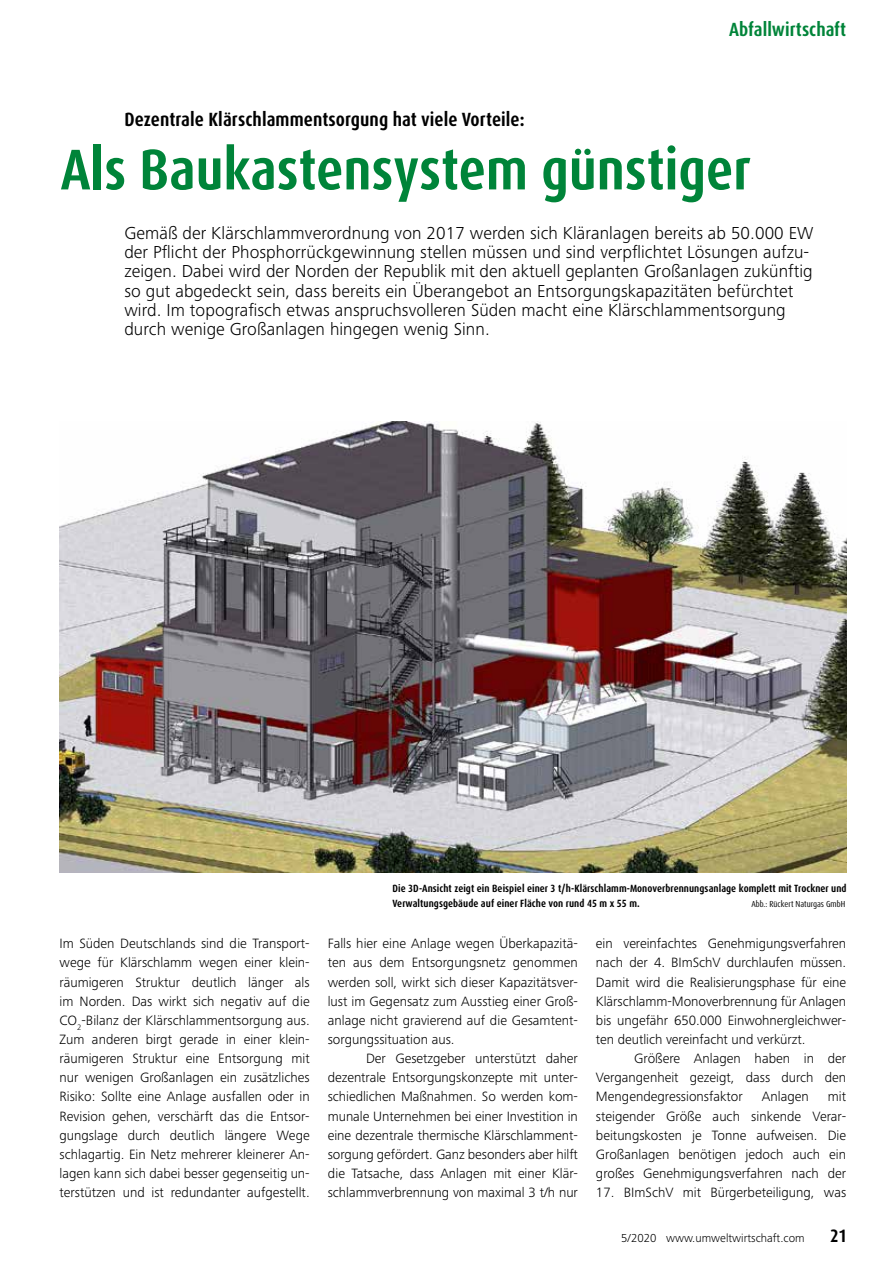
<style>
.page{position:relative;width:893px;height:1263px;background:#fff}
.page>*{position:absolute;margin:0;border:0;box-sizing:border-box;transform-origin:0 0}
.t1{font:700 condensed 57.6px "Dax OT";color:#008439}
.t2{font:700 condensed 19.2px "Dax OT";letter-spacing:.005em;color:#000}
.t3{font:700 condensed 19.2px "Dax OT";color:#008439}
.t4{font:300 18px/19.2px "Frutiger Next Pro";letter-spacing:.005em;color:#000}
.t5{font:700 condensed 18px "Dax OT";color:#000}
.t6{font:300 13.95px/19.2px "Frutiger Next Pro";color:#000;text-align:justify}
.t7{font:300 12px "Frutiger Next Pro";color:#000}
.t8{font:700 condensed 10.5px/15.3px "Dax OT";letter-spacing:.005em;color:#000}
.t9{font:condensed 8.7px "Dax OT";color:#000}
</style>
<div class="page">
<img style="left:60px;top:422px;width:786px;height:451px">
<h2 class="t3" style="left:729px;top:17px;width:118px">Abfallwirtschaft</h2>
<h2 class="t2" style="left:124px;top:107px;width:402px">Dezentrale Klärschlammentsorgung hat viele Vorteile:</h2>
<h1 class="t1" style="left:61px;top:132px;width:692px">Als Baukastensystem günstiger</h1>
<p class="t4" style="left:124px;top:224px;width:691px">Gemäß der Klärschlammverordnung von 2017 werden sich Kläranlagen bereits ab 50.000 EW der Pflicht der Phosphorrückgewinnung stellen müssen und sind verpflichtet Lösungen aufzu&shy;zeigen. Dabei wird der Norden der Republik mit den aktuell geplanten Großanlagen zukünftig so gut abgedeckt sein, dass bereits ein Überangebot an Entsorgungskapazitäten befürchtet wird. Im topografisch etwas anspruchsvolleren Süden macht eine Klärschlammentsorgung durch wenige Großanlagen hingegen wenig Sinn.</p>
<p class="t8" style="left:392px;top:881px;width:456px">Die 3D-Ansicht zeigt ein Beispiel einer 3 t/h-Klärschlamm-Monoverbrennungsanlage komplett mit Trockner und<br>Verwaltungsgebäude auf einer Fläche von rund 45 m x 55 m.</p>
<p class="t9" style="left:751px;top:899px;width:95px">Abb.: Rückert Naturgas GmbH</p>
<p class="t6" style="left:60px;top:934px;width:252px">Im Süden Deutschlands sind die Transport&shy;wege für Klärschlamm wegen einer klein&shy;räumigeren Struktur deutlich länger als im Norden. Das wirkt sich negativ auf die CO<sub>2</sub>-Bilanz der Klärschlammentsorgung aus.<br>Zum anderen birgt gerade in einer klein&shy;räumigeren Struktur eine Entsorgung mit nur wenigen Großanlagen ein zusätzliches Risiko: Sollte eine Anlage ausfallen oder in Revision gehen, verschärft das die Entsor&shy;gungslage durch deutlich längere Wege schlagartig. Ein Netz mehrerer kleinerer An&shy;lagen kann sich dabei besser gegenseitig un&shy;terstützen und ist redundanter aufgestellt.</p>
<p class="t6" style="left:328px;top:934px;width:252px">Falls hier eine Anlage wegen Überkapazitä&shy;ten aus dem Entsorgungsnetz genommen werden soll, wirkt sich dieser Kapazitätsver&shy;lust im Gegensatz zum Ausstieg einer Groß&shy;anlage nicht gravierend auf die Gesamtent&shy;sorgungssituation aus.</p>
<p class="t6" style="left:328px;top:1049px;width:252px;text-indent:38px">Der Gesetzgeber unterstützt daher dezentrale Entsorgungskonzepte mit unter&shy;schiedlichen Maßnahmen. So werden kom&shy;munale Unternehmen bei einer Investition in eine dezentrale thermische Klärschlamment&shy;sorgung gefördert. Ganz besonders aber hilft die Tatsache, dass Anlagen mit einer Klär&shy;schlammverbrennung von maximal 3 t/h nur</p>
<p class="t6" style="left:596px;top:934px;width:252px">ein vereinfachtes Genehmigungsverfahren nach der 4. BImSchV durchlaufen müssen.<br>Damit wird die Realisierungsphase für eine Klärschlamm-Monoverbrennung für Anlagen bis ungefähr 650.000 Einwohnergleichwer&shy;ten deutlich vereinfacht und verkürzt.</p>
<p class="t6" style="left:596px;top:1049px;width:252px;text-indent:38px">Größere Anlagen haben in der Vergangenheit gezeigt, dass durch den Mengendegressionsfaktor</p>
<p class="t6" style="left:762px;top:1087px;width:48px">Anlagen</p>
<p class="t6" style="left:596px;top:1087px;width:252px;text-indent:232px">mit steigender Größe auch sinkende Verar&shy;beitungskosten je Tonne aufweisen. Die Großanlagen benötigen jedoch auch ein großes Genehmigungsverfahren nach der</p>
<p class="t6" style="left:596px;top:1183px;width:252px">17. BImSchV mit Bürgerbeteiligung, was</p>
<p class="t7" style="left:621px;top:1231px;width:185px">5/2020 www.umweltwirtschaft.com</p>
<p class="t5" style="left:830px;top:1224px;width:19px">21</p>
</div>
